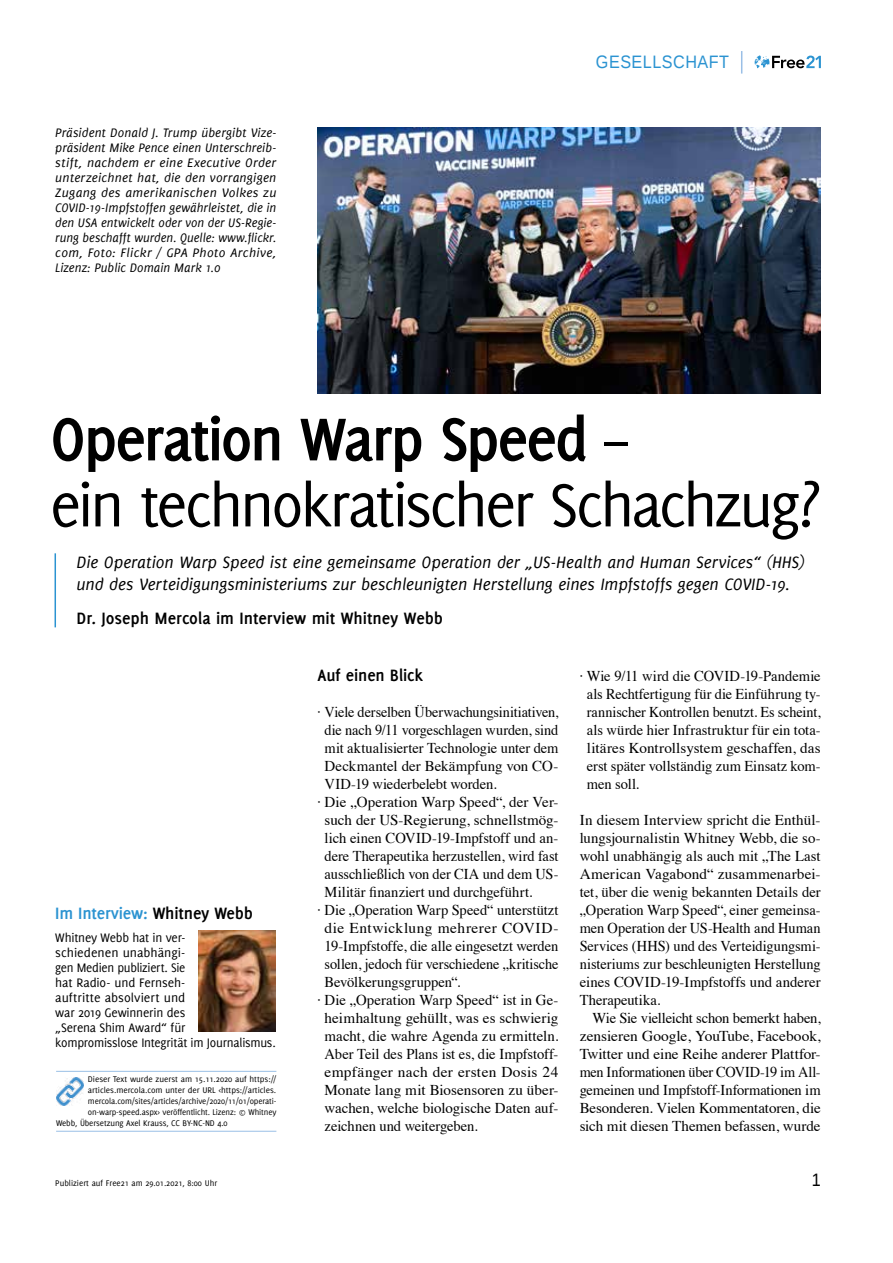
<style>
.page{position:relative;width:893px;height:1263px;background:#fff}
.page>*{position:absolute;margin:0;border:0;box-sizing:border-box;transform-origin:0 0}
.t1{font:66px/66px "Delicious";letter-spacing:-.045em;color:#000}
.t2{font:italic 18px/21.6px "Delicious";color:#000}
.t3{font:700 18px "Delicious";letter-spacing:-.005em;color:#000}
.t4{font:700 18px "Delicious";letter-spacing:-.01em;color:#2b93d1}
.t5{font:18px "Liberation Sans";letter-spacing:.03em;color:#2b93d1;scale:.9 1}
.t6{font:18px "Liberation Sans";color:#000;scale:.9 1}
.t7{font:15px/18px "Times";color:#000;text-align:justify}
.t8{font:15px "Times";color:#000;scale:.96 1}
.t9{font:15px "Times";color:#000;scale:.95 1}
.t10{font:15px "Times";letter-spacing:.02em;color:#000}
.t11{font:15px "Times";letter-spacing:.03em;color:#000}
.t12{font:italic 13.5px/15px "Delicious";letter-spacing:.01em;color:#000;text-align:justify}
.t13{font:13.5px/15px "Delicious";letter-spacing:-.015em;color:#000}
.t14{font:9px "Delicious";letter-spacing:-.01em;color:#000}
.s1{font-weight:700}
.s2{color:#000}
</style>
<div class="page">
<svg style="left:755px;top:55px;width:66px;height:13px"></svg>
<svg style="left:741px;top:51px;width:1px;height:23px"></svg>
<hr style="left:55px;top:553px;width:1px;height:74px;background:#2b93d1">
<img style="left:317px;top:128px;width:504px;height:265px">
<hr style="left:56px;top:1071px;width:220px;height:1px;background:#9abfe6">
<hr style="left:56px;top:1131px;width:220px;height:1px;background:#9abfe6">
<img style="left:56px;top:1077px;width:28px;height:28px">
<img style="left:198px;top:931px;width:78px;height:100px">
<p class="t12" style="left:55px;top:125px;width:223px">Präsident Donald J. Trump übergibt Vize&shy;präsident Mike Pence einen Unterschreib&shy;stift, nachdem er eine Executive Order unterzeichnet hat, die den vorrangigen Zugang des amerikanischen Volkes zu COVID-19-Impfstoffen gewährleistet, die in den USA entwickelt oder von der US-Regie&shy;rung beschafft wurden. Quelle: www.flickr. com, Foto: Flickr / GPA Photo Archive, Lizenz: Public Domain Mark 1.0</p>
<p class="t5" style="left:596px;top:52px;width:149px">GESELLSCHAFT</p>
<h1 class="t1" style="left:50px;top:405px;width:772px"><span class="s1">Operation Warp Speed</span> –<br>ein technokratischer Schachzug?</h1>
<p class="t2" style="left:77px;top:551px;width:729px">Die Operation Warp Speed ist eine gemeinsame Operation der „US-Health and Human Services“ (HHS) und des Verteidigungsministeriums zur beschleunigten Herstellung eines Impfstoffs gegen COVID-19.</p>
<p class="t3" style="left:77px;top:607px;width:368px">Dr. Joseph Mercola im Interview mit Whitney Webb</p>
<p class="t4" style="left:55px;top:902px;width:199px">Im Interview: <span class="s2">Whitney Webb</span></p>
<p class="t13" style="left:55px;top:930px;width:222px">Whitney Webb hat in ver-<br>schiedenen unabhängi-<br>gen Medien publiziert. Sie<br>hat Radio- und Fernseh-<br>auftritte absolviert und<br>war 2019 Gewinnerin des<br>„Serena Shim Award“ für<br>kompromisslose Integrität im Journalismus.</p>
<p class="t14" style="left:88px;top:1074px;width:190px">Dieser Text wurde zuerst am 15.11.2020 auf https://</p>
<p class="t14" style="left:88px;top:1085px;width:190px">articles.mercola.com unter der URL &lt;https://articles.</p>
<p class="t14" style="left:88px;top:1096px;width:190px">mercola.com/sites/articles/archive/2020/11/01/operati-</p>
<p class="t14" style="left:88px;top:1107px;width:190px">on-warp-speed.aspx&gt; veröffentlicht. Lizenz: © Whitney</p>
<p class="t14" style="left:56px;top:1117px;width:173px">Webb, Übersetzung Axel Krauss, CC BY-NC-ND 4.0</p>
<p class="t3" style="left:317px;top:665px;width:107px">Auf einen Blick</p>
<p class="t9" style="left:317px;top:698px;width:255px">· Viele derselben Überwachungsinitiativen,</p>
<p class="t9" style="left:325px;top:716px;width:248px">die nach 9/11 vorgeschlagen wurden, sind</p>
<p class="t7" style="left:325px;top:738px;width:235px">mit aktualisierter Technologie unter dem</p>
<p class="t7" style="left:325px;top:756px;width:235px">Deckmantel der Bekämpfung von CO-</p>
<p class="t7" style="left:325px;top:774px;width:174px">VID-19 wiederbelebt worden.</p>
<p class="t7" style="left:317px;top:792px;width:242px">· Die „Operation Warp Speed“, der Ver-</p>
<p class="t7" style="left:325px;top:810px;width:235px">such der US-Regierung, schnellstmög-</p>
<p class="t7" style="left:325px;top:828px;width:235px">lich einen COVID-19-Impfstoff und an-</p>
<p class="t8" style="left:325px;top:842px;width:245px">dere Therapeutika herzustellen, wird fast</p>
<p class="t8" style="left:325px;top:860px;width:245px">ausschließlich von der CIA und dem US-</p>
<p class="t7" style="left:325px;top:882px;width:209px">Militär finanziert und durchgeführt.</p>
<p class="t7" style="left:317px;top:900px;width:242px">· Die „Operation Warp Speed“ unterstützt</p>
<p class="t11" style="left:325px;top:914px;width:235px">die Entwicklung mehrerer COVID-</p>
<p class="t7" style="left:325px;top:936px;width:235px">19-Impfstoffe, die alle eingesetzt werden</p>
<p class="t8" style="left:325px;top:950px;width:245px">sollen, jedoch für verschiedene „kritische</p>
<p class="t7" style="left:325px;top:972px;width:137px">Bevölkerungsgruppen“.</p>
<p class="t7" style="left:317px;top:990px;width:242px">· Die „Operation Warp Speed“ ist in Ge-</p>
<p class="t7" style="left:325px;top:1008px;width:235px">heimhaltung gehüllt, was es schwierig</p>
<p class="t7" style="left:325px;top:1026px;width:235px">macht, die wahre Agenda zu ermitteln.</p>
<p class="t7" style="left:325px;top:1044px;width:235px">Aber Teil des Plans ist es, die Impfstoff-</p>
<p class="t10" style="left:325px;top:1058px;width:235px">empfänger nach der ersten Dosis 24</p>
<p class="t7" style="left:325px;top:1080px;width:235px">Monate lang mit Biosensoren zu über-</p>
<p class="t7" style="left:325px;top:1098px;width:235px">wachen, welche biologische Daten auf-</p>
<p class="t7" style="left:325px;top:1116px;width:155px">zeichnen und weitergeben.</p>
<p class="t7" style="left:587px;top:666px;width:235px;text-indent:-7px">· Wie 9/11 wird die COVID-19-Pandemie als Rechtfertigung für die Einführung ty&shy;rannischer Kontrollen benutzt. Es scheint, als würde hier Infrastruktur für ein tota&shy;litäres Kontrollsystem geschaffen, das erst später vollständig zum Einsatz kom&shy;men soll.</p>
<p class="t7" style="left:580px;top:810px;width:242px">In diesem Interview spricht die Enthül&shy;lungsjournalistin Whitney Webb, die so&shy;wohl unabhängig als auch mit „The Last American Vagabond“ zusammenarbei&shy;tet, über die wenig bekannten Details der „Operation Warp Speed“, einer gemeinsa&shy;men Operation der US-Health and Human Services (HHS) und des Verteidigungsmi&shy;nisteriums zur beschleunigten Herstellung eines COVID-19-Impfstoffs und anderer Therapeutika.</p>
<p class="t7" style="left:580px;top:1008px;width:242px;text-indent:13px">Wie Sie vielleicht schon bemerkt haben, zensieren Google, YouTube, Facebook, Twitter und eine Reihe anderer Plattfor&shy;men Informationen über COVID-19 im All&shy;gemeinen und Impfstoff-Informationen im Besonderen. Vielen Kommentatoren, die sich mit diesen Themen befassen, wurde</p>
<p class="t14" style="left:55px;top:1177px;width:163px">Publiziert auf Free21 am 29.01.2021, 8:00 Uhr</p>
<p class="t6" style="left:812px;top:1169px;width:12px">1</p>
</div>
